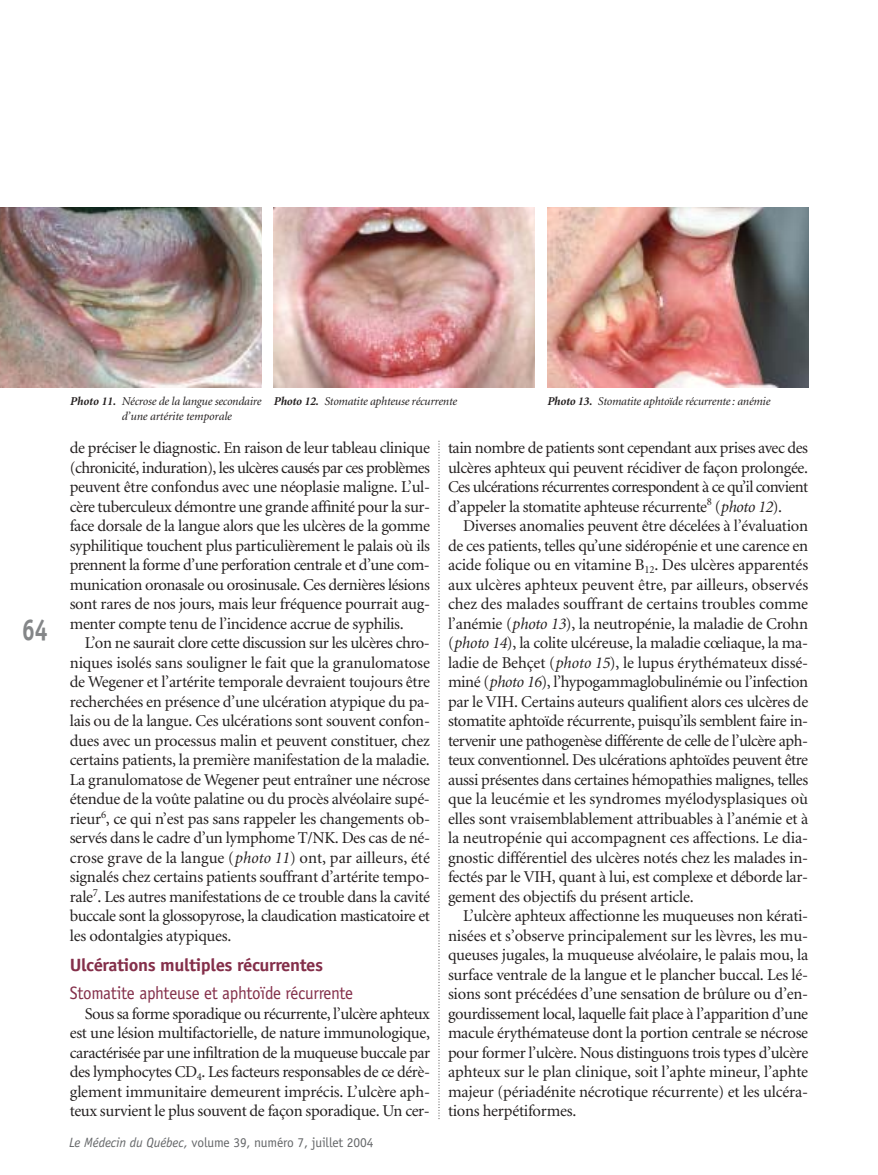
<style>
.page{position:relative;width:878px;height:1175px;background:#fff}
.page>*{position:absolute;margin:0;border:0;box-sizing:border-box;transform-origin:0 0}
.t1{font:700 30px "Officina Sans";color:#848688;scale:.8 1}
.t2{font:18px "Officina Sans";letter-spacing:-.015em;color:#842f4a;scale:.95 1}
.t3{font:700 17.85px "Officina Sans";letter-spacing:-.025em;color:#842f4a;scale:1.05 1}
.t4{font:16.5px/19.5px "Minion";letter-spacing:-.02em;color:#231f1f;text-align:justify}
.t5{font:13.5px "Officina Sans";letter-spacing:-.01em;color:#656769}
.t6{font:italic 12px/15px "Minion";letter-spacing:-.015em;color:#231f1f}
.s1{font-weight:700}
.s2{font-style:italic}
</style>
<div class="page">
<svg style="left:438px;top:441px;width:1px;height:678px"></svg>
<img style="left:0;top:207px;width:261px;height:180px">
<img style="left:273px;top:207px;width:261px;height:180px">
<img style="left:547px;top:207px;width:261px;height:180px">
<h1 class="t1" style="left:22px;top:618px;width:34px">64</h1>
<p class="t6" style="left:121px;top:395px;width:141px;text-indent:-52px"><span class="s1">Photo 11.</span> Nécrose de la langue secondaire d’une artérite temporale</p>
<p class="t6" style="left:273px;top:395px;width:185px"><span class="s1">Photo 12.</span> Stomatite aphteuse récurrente</p>
<p class="t6" style="left:547px;top:395px;width:224px"><span class="s1">Photo 13.</span> Stomatite aphtoïde récurrente : anémie</p>
<p class="t4" style="left:70px;top:439px;width:362px">de préciser le diagnostic. En raison de leur tableau clinique (chronicité, induration), les ulcères causés par ces problèmes peuvent être confondus avec une néoplasie maligne. L’ul&shy;cère tuberculeux démontre une grande affinité pour la sur&shy;face dorsale de la langue alors que les ulcères de la gomme syphilitique touchent plus particulièrement le palais où ils prennent la forme d’une perforation centrale et d’une com&shy;munication oronasale ou orosinusale. Ces dernières lésions sont rares de nos jours, mais leur fréquence pourrait aug&shy;menter compte tenu de l’incidence accrue de syphilis.</p>
<p class="t4" style="left:70px;top:634px;width:362px;text-indent:15px">L’on ne saurait clore cette discussion sur les ulcères chro&shy;niques isolés sans souligner le fait que la granulomatose de Wegener et l’artérite temporale devraient toujours être recherchées en présence d’une ulcération atypique du pa&shy;lais ou de la langue. Ces ulcérations sont souvent confon&shy;dues avec un processus malin et peuvent constituer, chez certains patients, la première manifestation de la maladie.<br>La granulomatose de Wegener peut entraîner une nécrose étendue de la voûte palatine ou du procès alvéolaire supé&shy;rieur<sup>6</sup>, ce qui n’est pas sans rappeler les changements ob&shy;servés dans le cadre d’un lymphome T/NK. Des cas de né&shy;crose grave de la langue (<span class="s2">photo 11</span>) ont, par ailleurs, été signalés chez certains patients souffrant d’artérite tempo&shy;rale<sup>7</sup>. Les autres manifestations de ce trouble dans la cavité buccale sont la glossopyrose, la claudication masticatoire et les odontalgies atypiques.</p>
<p class="t3" style="left:70px;top:958px;width:243px">Ulcérations multiples récurrentes</p>
<p class="t2" style="left:70px;top:986px;width:300px">Stomatite aphteuse et aphtoïde récurrente</p>
<p class="t4" style="left:70px;top:1005px;width:362px;text-indent:15px">Sous sa forme sporadique ou récurrente, l’ulcère aphteux est une lésion multifactorielle, de nature immunologique, caractérisée par une infiltration de la muqueuse buccale par des lymphocytes CD<sub>4</sub>. Les facteurs responsables de ce dérè&shy;glement immunitaire demeurent imprécis. L’ulcère aph&shy;teux survient le plus souvent de façon sporadique. Un cer-</p>
<p class="t5" style="left:69px;top:1137px;width:306px"><span class="s2">Le Médecin du Québec,</span> volume 39, numéro 7, juillet 2004</p>
<p class="t4" style="left:448px;top:439px;width:361px">tain nombre de patients sont cependant aux prises avec des ulcères aphteux qui peuvent récidiver de façon prolongée.<br>Ces ulcérations récurrentes correspondent à ce qu’il convient d’appeler la stomatite aphteuse récurrente<sup>8</sup> (<span class="s2">photo 12</span>).</p>
<p class="t4" style="left:448px;top:517px;width:362px;text-indent:15px">Diverses anomalies peuvent être décelées à l’évaluation de ces patients, telles qu’une sidéropénie et une carence en acide folique ou en vitamine B<sub>12</sub>. Des ulcères apparentés aux ulcères aphteux peuvent être, par ailleurs, observés chez des malades souffrant de certains troubles comme l’anémie (<span class="s2">photo 13</span>), la neutropénie, la maladie de Crohn (<span class="s2">photo 14</span>), la colite ulcéreuse, la maladie cœliaque, la ma&shy;ladie de Behçet (<span class="s2">photo 15</span>), le lupus érythémateux dissé&shy;miné (<span class="s2">photo 16</span>), l’hypogammaglobulinémie ou l’infection par le VIH. Certains auteurs qualifient alors ces ulcères de stomatite aphtoïde récurrente, puisqu’ils semblent faire in&shy;tervenir une pathogenèse différente de celle de l’ulcère aph&shy;teux conventionnel. Des ulcérations aphtoïdes peuvent être aussi présentes dans certaines hémopathies malignes, telles que la leucémie et les syndromes myélodysplasiques où elles sont vraisemblablement attribuables à l’anémie et à la neutropénie qui accompagnent ces affections. Le dia&shy;gnostic différentiel des ulcères notés chez les malades in&shy;fectés par le VIH, quant à lui, est complexe et déborde lar&shy;gement des objectifs du présent article.</p>
<p class="t4" style="left:448px;top:907px;width:362px;text-indent:15px">L’ulcère aphteux affectionne les muqueuses non kérati&shy;nisées et s’observe principalement sur les lèvres, les mu&shy;queuses jugales, la muqueuse alvéolaire, le palais mou, la surface ventrale de la langue et le plancher buccal. Les lé&shy;sions sont précédées d’une sensation de brûlure ou d’en&shy;gourdissement local, laquelle fait place à l’apparition d’une macule érythémateuse dont la portion centrale se nécrose pour former l’ulcère. Nous distinguons trois types d’ulcère aphteux sur le plan clinique, soit l’aphte mineur, l’aphte majeur (périadénite nécrotique récurrente) et les ulcéra&shy;tions herpétiformes.</p>
</div>
